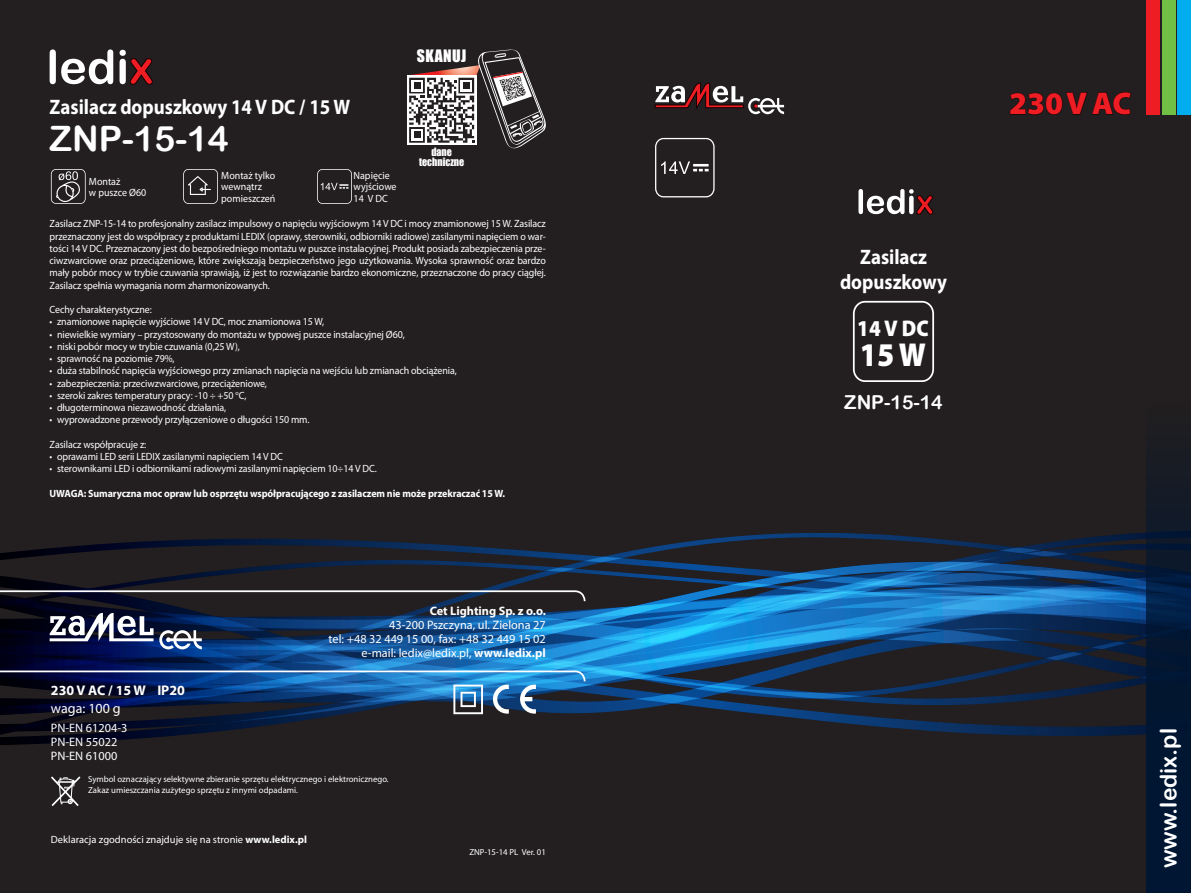
<style>
.page{position:relative;width:1191px;height:893px;background:#231f20}
.page>*{position:absolute;margin:0;border:0;box-sizing:border-box;transform-origin:0 0}
.t1{font:35px "Arial Rounded MT Bold";color:#fff}
.t2{font:900 33.25px "Myriad Pro";color:#fff;scale:.9 1}
.t3{font:900 31.5px "Myriad Pro";color:#ee1d23}
.t4{font:22.75px "Arial Rounded MT Bold";color:#fff}
.t5{font:900 22.75px "Myriad Pro";color:#fff;scale:.9 1}
.t6{font:700 21px/25.2px "Myriad Pro";color:#fff;text-align:center;scale:.9 1}
.t7{font:19.25px "Arial Rounded MT Bold";color:#fff}
.t8{font:15.75px "Impact";letter-spacing:.03em;color:#fff}
.t9{font:700 14px "Myriad Pro";color:#fff}
.t10{font:14px "Myriad Pro";color:#fff}
.t11{font:12.25px/14px "Myriad Pro";color:#fff;text-align:right}
.t12{font:700 12.25px "Myriad Pro";color:#fff}
.t13{font:10.5px/12.2px "Myriad Pro";letter-spacing:-.01em;color:#fff;scale:.95 1}
.t14{font:700 10.5px "Myriad Pro";letter-spacing:-.01em;color:#fff;scale:.95 1}
.t15{font:10.5px "Myriad Pro";letter-spacing:-.01em;color:#fff}
.t16{font:10.5px/10.5px "Impact";color:#fff;text-align:center;scale:.95 1}
.t17{font:8.75px/10.5px "Myriad Pro";color:#fff}
.s1{font-weight:700}
</style>
<div class="page">
<svg style="left:0;top:532px;width:1146px;height:213px"></svg>
<svg style="left:0;top:619px;width:1146px;height:119px"></svg>
<svg style="left:0;top:537px;width:1146px;height:82px"></svg>
<svg style="left:1146px;top:464px;width:45px;height:429px;background:#041832"></svg>
<div style="left:1146px;top:0;width:14px;height:114px;background:#ee1d23"></div>
<div style="left:1161px;top:0;width:14px;height:114px;background:#71bf44"></div>
<div style="left:1177px;top:0;width:14px;height:114px;background:#00aeef"></div>
<svg style="left:0;top:589px;width:586px;height:14px"></svg>
<svg style="left:51px;top:776px;width:29px;height:30px"></svg>
<svg style="left:159px;top:630px;width:43px;height:19px"></svg>
<svg style="left:50px;top:613px;width:103px;height:28px;background:#75798c"></svg>
<svg style="left:0;top:670px;width:586px;height:44px"></svg>
<svg style="left:50px;top:49px;width:63px;height:35px"></svg>
<svg style="left:120px;top:50px;width:33px;height:35px"></svg>
<svg style="left:655px;top:83px;width:129px;height:31px"></svg>
<svg style="left:183px;top:169px;width:35px;height:35px"></svg>
<svg style="left:51px;top:169px;width:35px;height:35px"></svg>
<svg style="left:317px;top:169px;width:35px;height:35px"></svg>
<svg style="left:655px;top:138px;width:59px;height:59px"></svg>
<svg style="left:407px;top:49px;width:139px;height:100px"></svg>
<svg style="left:1010px;top:92px;width:121px;height:23px"></svg>
<svg style="left:858px;top:189px;width:75px;height:25px"></svg>
<div style="left:853px;top:301px;width:81px;height:81px;border:2px solid #fff;border-radius:12px"></div>
<h3 class="t8" style="left:417px;top:44px;width:51px">SKANUJ</h3>
<h3 class="t6" style="left:50px;top:94px;width:335px">Zasilacz dopuszkowy 14 V DC / 15 W</h3>
<h3 class="t3" style="left:1009px;top:82px;width:124px">230VAC</h3>
<h1 class="t1" style="left:50px;top:118px;width:181px">ZNP-15-14</h1>
<p class="t16" style="left:419px;top:146px;width:49px">dane techniczne</p>
<p class="t13" style="left:89px;top:175px;width:62px;line-height:11.4px">Montaż<br>w puszce Ø60</p>
<p class="t13" style="left:221px;top:170px;width:59px;line-height:11.4px">Montaż tylko wewnątrz pomieszczeń</p>
<p class="t13" style="left:353px;top:170px;width:47px;line-height:11.4px">Napięcie wyjściowe<br>14 V DC</p>
<p class="t13" style="left:50px;top:218px;width:524px;text-align:justify">Zasilacz ZNP-15-14 to profesjonalny zasilacz impulsowy o napięciu wyjściowym 14 V DC i mocy znamionowej 15 W. Zasilacz przeznaczony jest do współpracy z produktami LEDIX (oprawy, sterowniki, odbiorniki radiowe) zasilanymi napięciem o war&shy;tości 14 V DC. Przeznaczony jest do bezpośredniego montażu w puszce instalacyjnej. Produkt posiada zabezpieczenia prze&shy;ciwzwarciowe oraz przeciążeniowe, które zwiększają bezpieczeństwo jego użytkowania. Wysoka sprawność oraz bardzo mały pobór mocy w trybie czuwania sprawiają, iż jest to rozwiązanie bardzo ekonomiczne, przeznaczone do pracy ciągłej.<br>Zasilacz spełnia wymagania norm zharmonizowanych.</p>
<p class="t13" style="left:50px;top:303px;width:109px">Cechy charakterystyczne:</p>
<p class="t13" style="left:50px;top:316px;width:291px">• znamionowe napięcie wyjściowe 14 V DC, moc znamionowa 15 W,</p>
<p class="t13" style="left:50px;top:328px;width:375px">• niewielkie wymiary – przystosowany do montażu w typowej puszce instalacyjnej Ø60,</p>
<p class="t13" style="left:50px;top:340px;width:202px">• niski pobór mocy w trybie czuwania (0,25 W),</p>
<p class="t13" style="left:50px;top:352px;width:133px">• sprawność na poziomie 79%,</p>
<p class="t13" style="left:50px;top:365px;width:430px">• duża stabilność napięcia wyjściowego przy zmianach napięcia na wejściu lub zmianach obciążenia,</p>
<p class="t13" style="left:50px;top:377px;width:230px">• zabezpieczenia: przeciwzwarciowe, przeciążeniowe,</p>
<p class="t13" style="left:50px;top:389px;width:209px">• szeroki zakres temperatury pracy: -10 ÷ +50 <sup>o</sup>C,</p>
<p class="t13" style="left:50px;top:401px;width:187px">• długoterminowa niezawodność działania,</p>
<p class="t13" style="left:50px;top:414px;width:275px">• wyprowadzone przewody przyłączeniowe o długości 150 mm.</p>
<p class="t13" style="left:50px;top:438px;width:103px">Zasilacz współpracuje z:</p>
<p class="t13" style="left:50px;top:450px;width:247px">• oprawami LED serii LEDIX zasilanymi napięciem 14 V DC</p>
<p class="t13" style="left:50px;top:463px;width:346px">• sterownikami LED i odbiornikami radiowymi zasilanymi napięciem 10÷14 V DC.</p>
<p class="t14" style="left:50px;top:487px;width:481px">UWAGA: Sumaryczna moc opraw lub osprzętu współpracującego z zasilaczem nie może przekraczać 15 W.</p>
<h3 class="t6" style="left:840px;top:243px;width:120px">Zasilacz dopuszkowy</h3>
<h3 class="t5" style="left:857px;top:313px;width:81px">14 V DC</h3>
<h2 class="t2" style="left:860px;top:332px;width:75px">15 W</h2>
<h3 class="t7" style="left:844px;top:391px;width:100px">ZNP-15-14</h3>
<h3 class="t9" style="left:51px;top:681px;width:136px">230 V AC / 15 W IP20</h3>
<h3 class="t10" style="left:51px;top:699px;width:71px">waga: 100 g</h3>
<p class="t11" style="left:51px;top:720px;width:78px;text-align:left">PN-EN 61204-3<br>PN-EN 55022<br>PN-EN 61000</p>
<p class="t12" style="left:430px;top:602px;width:118px">Cet Lighting Sp. z o.o.</p>
<p class="t11" style="left:328px;top:617px;width:219px">43-200 Pszczyna, ul. Zielona 27<br>tel: +48 32 449 15 00, fax: +48 32 449 15 02 e-mail: ledix@ledix.pl, <span class="s1">www.ledix.pl</span></p>
<p class="t17" style="left:88px;top:774px;width:302px">Symbol oznaczający selektywne zbieranie sprzętu elektrycznego i elektronicznego.<br>Zakaz umieszczania zużytego sprzętu z innymi odpadami.</p>
<p class="t15" style="left:51px;top:833px;width:257px">Deklaracja zgodności znajduje się na stronie <span class="s1">www.ledix.pl</span></p>
<p class="t17" style="left:469px;top:847px;width:78px">ZNP-15-14 PL Ver. 01</p>
<h3 class="t4" style="left:1155px;top:868px;width:142px;rotate:-90deg">www.ledix.pl</h3>
</div>
